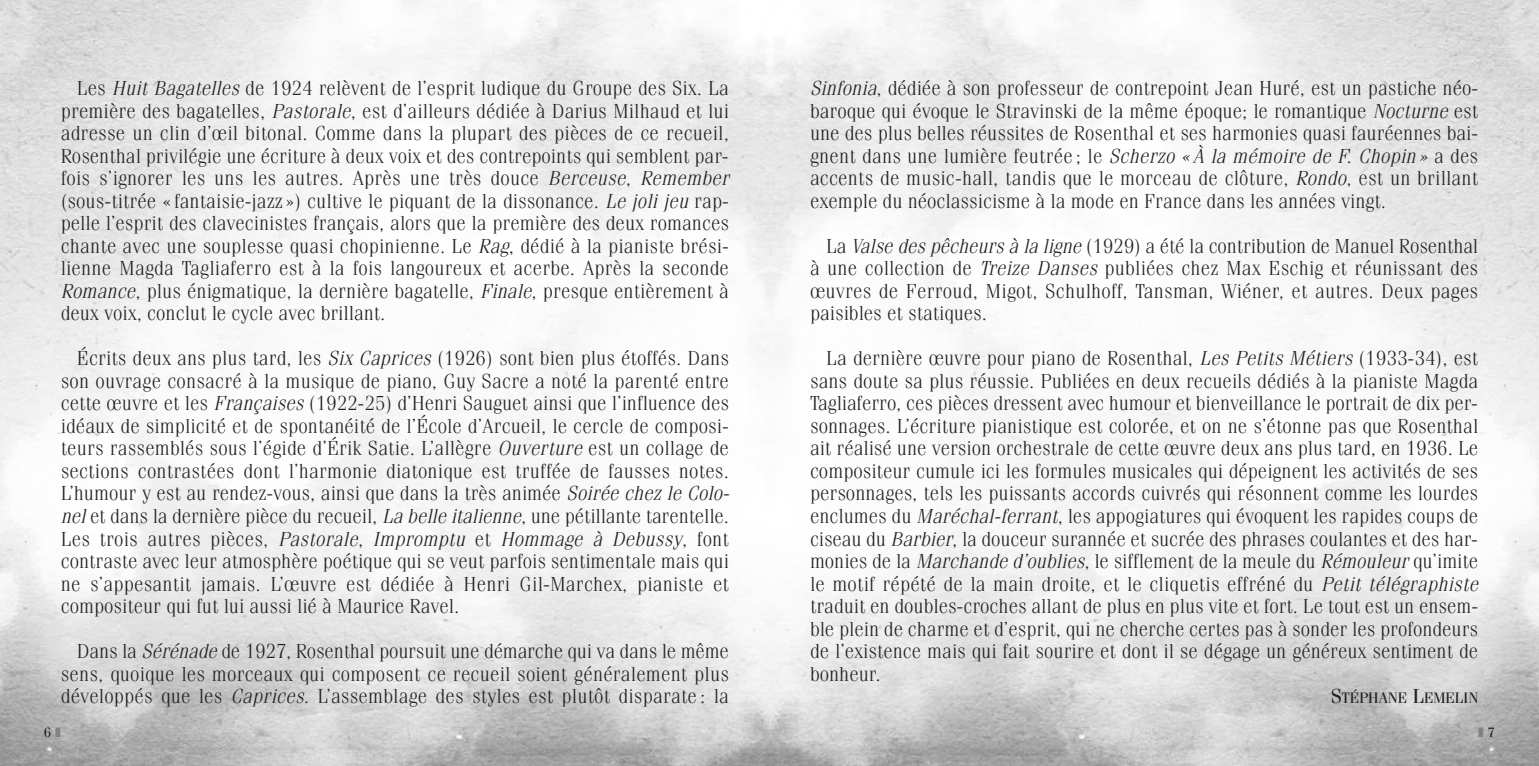
<style>
.page{position:relative;width:1539px;height:766px;background:#fff}
.page>*{position:absolute;margin:0;border:0;box-sizing:border-box;transform-origin:0 0}
.t1{font:300 20.25px/22.5px "Fenice";color:#231f20;text-align:justify}
.t2{font:15.3px "Fenice";color:#231f20}
.t3{font:13.5px "Fenice";color:#231f20}
.s1{font-style:italic}
.s2{font-size:20.25px}
.s3{color:#808285}
</style>
<div class="page">
<img style="left:0;top:0;width:1539px;height:765px">
<p class="t1" style="left:61px;top:79px;width:670px;text-indent:16px">Les <span class="s1">Huit Bagatelles</span> de 1924 relèvent de l’esprit ludique du Groupe des Six. La première des bagatelles, <span class="s1">Pastorale</span>, est d’ailleurs dédiée à Darius Milhaud et lui adresse un clin d’œil bitonal. Comme dans la plupart des pièces de ce recueil, Rosenthal privilégie une écriture à deux voix et des contrepoints qui semblent par&shy;fois s’ignorer les uns les autres. Après une très douce <span class="s1">Berceuse</span>, <span class="s1">Remember </span>(sous-titrée « fantaisie-jazz ») cultive le piquant de la dissonance. <span class="s1">Le joli jeu</span> rap&shy;pelle l’esprit des clavecinistes français, alors que la première des deux romances chante avec une souplesse quasi chopinienne. Le <span class="s1">Rag</span>, dédié à la pianiste brési&shy;lienne Magda Tagliaferro est à la fois langoureux et acerbe. Après la seconde <span class="s1">Romance</span>, plus énigmatique, la dernière bagatelle, <span class="s1">Finale</span>, presque entièrement à deux voix, conclut le cycle avec brillant.</p>
<p class="t1" style="left:61px;top:349px;width:670px;text-indent:16px">Écrits deux ans plus tard, les <span class="s1">Six Caprices</span> (1926) sont bien plus étoffés. Dans son ouvrage consacré à la musique de piano, Guy Sacre a noté la parenté entre cette œuvre et les <span class="s1">Françaises</span> (1922-25) d’Henri Sauguet ainsi que l’influence des idéaux de simplicité et de spontanéité de l’École d’Arcueil, le cercle de composi&shy;teurs rassemblés sous l’égide d’Érik Satie. L’allègre <span class="s1">Ouverture</span> est un collage de sections contrastées dont l’harmonie diatonique est truffée de fausses notes.<br>L’humour y est au rendez-vous, ainsi que dans la très animée <span class="s1">Soirée chez le Colo&shy;nel</span> et dans la dernière pièce du recueil, <span class="s1">La belle italienne</span>, une pétillante tarentelle.<br>Les trois autres pièces, <span class="s1">Pastorale</span>, <span class="s1">Impromptu</span> et <span class="s1">Hommage à Debussy</span>, font contraste avec leur atmosphère poétique qui se veut parfois sentimentale mais qui ne s’appesantit jamais. L’œuvre est dédiée à Henri Gil-Marchex, pianiste et compositeur qui fut lui aussi lié à Maurice Ravel.</p>
<p class="t1" style="left:61px;top:641px;width:670px;text-indent:16px">Dans la <span class="s1">Sérénade</span> de 1927, Rosenthal poursuit une démarche qui va dans le même sens, quoique les morceaux qui composent ce recueil soient généralement plus développés que les <span class="s1">Caprices</span>. L’assemblage des styles est plutôt disparate : la</p>
<p class="t1" style="left:810px;top:79px;width:670px"><span class="s1">Sinfonia</span>, dédiée à son professeur de contrepoint Jean Huré, est un pastiche néo&shy;baroque qui évoque le Stravinski de la même époque; le romantique <span class="s1">Nocturne</span> est une des plus belles réussites de Rosenthal et ses harmonies quasi fauréennes bai&shy;gnent dans une lumière feutrée ; le <span class="s1">Scherzo « À la mémoire de F. Chopin»</span> a des accents de music-hall, tandis que le morceau de clôture, <span class="s1">Rondo</span>, est un brillant exemple du néoclassicisme à la mode en France dans les années vingt.</p>
<p class="t1" style="left:810px;top:236px;width:670px;text-indent:16px">La <span class="s1">Valse des pêcheurs à la ligne</span> (1929) a été la contribution de Manuel Rosenthal à une collection de <span class="s1">Treize Danses</span> publiées chez Max Eschig et réunissant des œuvres de Ferroud, Migot, Schulhoff, Tansman, Wiéner, et autres. Deux pages paisibles et statiques.</p>
<p class="t1" style="left:810px;top:349px;width:670px;text-indent:16px">La dernière œuvre pour piano de Rosenthal, <span class="s1">Les Petits Métiers</span> (1933-34), est sans doute sa plus réussie. Publiées en deux recueils dédiés à la pianiste Magda Tagliaferro, ces pièces dressent avec humour et bienveillance le portrait de dix per&shy;sonnages. L’écriture pianistique est colorée, et on ne s’étonne pas que Rosenthal ait réalisé une version orchestrale de cette œuvre deux ans plus tard, en 1936. Le compositeur cumule ici les formules musicales qui dépeignent les activités de ses personnages, tels les puissants accords cuivrés qui résonnent comme les lourdes enclumes du <span class="s1">Maréchal-ferrant</span>, les appogiatures qui évoquent les rapides coups de ciseau du <span class="s1">Barbier</span>, la douceur surannée et sucrée des phrases coulantes et des har&shy;monies de la <span class="s1">Marchande d’oublies</span>, le sifflement de la meule du <span class="s1">Rémouleur</span> qu’imite le motif répété de la main droite, et le cliquetis effréné du <span class="s1">Petit télégraphiste </span>traduit en doubles-croches allant de plus en plus vite et fort. Le tout est un ensem&shy;ble plein de charme et d’esprit, qui ne cherche certes pas à sonder les profondeurs de l’existence mais qui fait sourire et dont il se dégage un généreux sentiment de bonheur.</p>
<p class="t2" style="left:1331px;top:692px;width:149px"><span class="s2">S</span>TÉPHANE <span class="s2">L</span>EMELIN</p>
<p class="t3" style="left:44px;top:727px;width:18px">6 <span class="s3">❚</span></p>
<p class="t3" style="left:1478px;top:727px;width:18px"><span class="s3">❚</span> 7</p>
</div>
